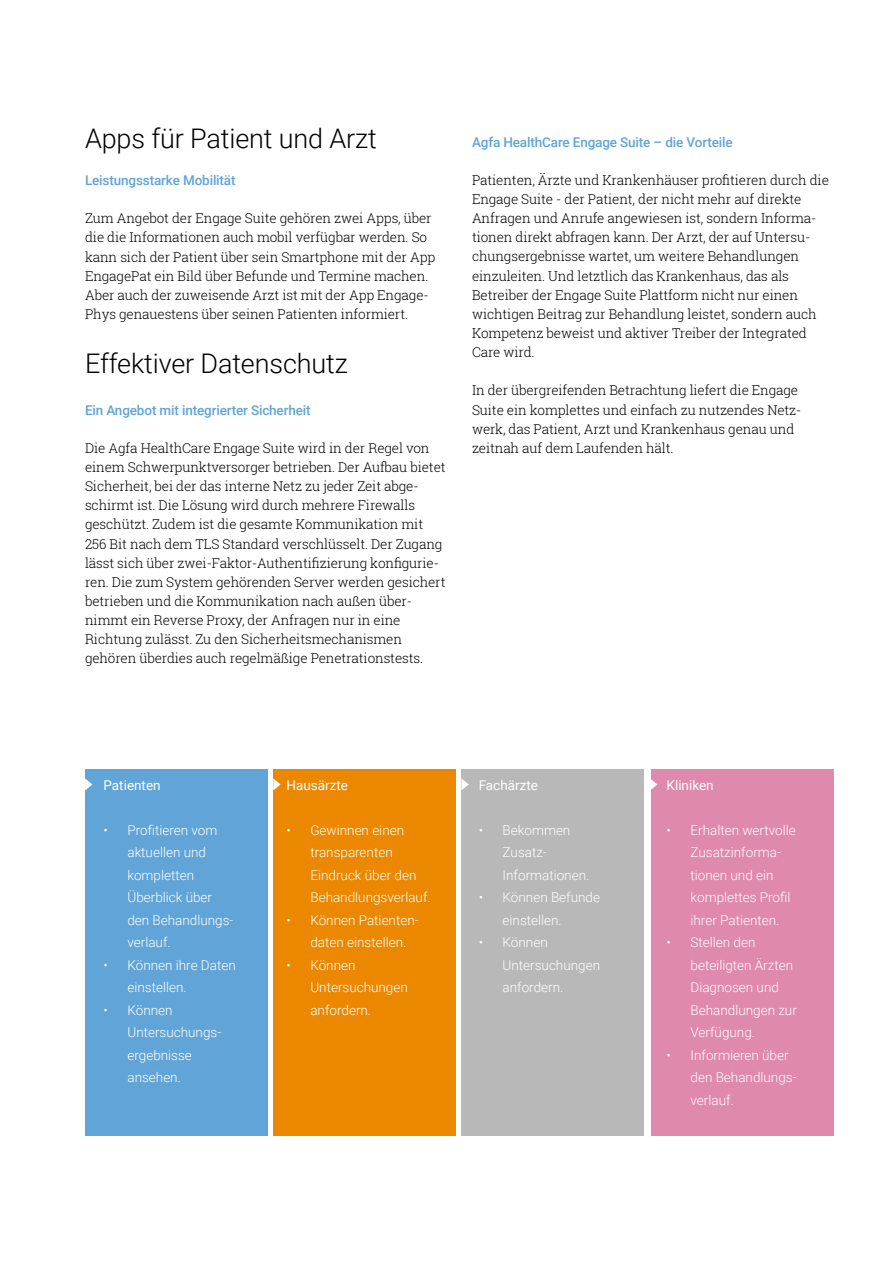
<style>
.page{position:relative;width:893px;height:1263px;background:#fff}
.page>*{position:absolute;margin:0;border:0;box-sizing:border-box;transform-origin:0 0}
.t1{font:300 27px "Roboto";letter-spacing:-.005em;color:#000}
.t2{font:300 13.5px/19.2px "Roboto Slab";letter-spacing:-.01em;color:#000}
.t3{font:300 13.5px/22.5px "Roboto";color:#fff}
.t4{font:500 13.5px "Roboto";letter-spacing:-.01em;color:#61a4d7}
.t5{font:13.5px "Roboto";color:#fff}
</style>
<div class="page">
<div style="left:273px;top:769px;width:183px;height:366px;background:#eb8800"></div>
<div style="left:461px;top:769px;width:183px;height:366px;background:#b9b8b8"></div>
<div style="left:651px;top:769px;width:182px;height:366px;background:#df89ac"></div>
<div style="left:85px;top:769px;width:183px;height:366px;background:#61a4d7"></div>
<svg style="left:85px;top:778px;width:7px;height:12px"></svg>
<svg style="left:273px;top:778px;width:8px;height:12px"></svg>
<svg style="left:461px;top:778px;width:8px;height:12px"></svg>
<svg style="left:651px;top:779px;width:6px;height:11px"></svg>
<h1 class="t1" style="left:85px;top:119px;width:293px">Apps für Patient und Arzt</h1>
<p class="t4" style="left:85px;top:171px;width:152px">Leistungsstarke Mobilität</p>
<p class="t2" style="left:85px;top:208px;width:352px">Zum Angebot der Engage Suite gehören zwei Apps, über die die Informationen auch mobil verfügbar werden. So kann sich der Patient über sein Smartphone mit der App EngagePat ein Bild über Befunde und Termine machen.<br>Aber auch der zuweisende Arzt ist mit der App Engage-Phys genauestens über seinen Patienten informiert.</p>
<h1 class="t1" style="left:85px;top:345px;width:264px">Effektiver Datenschutz</h1>
<p class="t4" style="left:85px;top:400px;width:227px">Ein Angebot mit integrierter Sicherheit</p>
<p class="t2" style="left:85px;top:438px;width:362px">Die Agfa HealthCare Engage Suite wird in der Regel von einem Schwerpunktversorger betrieben. Der Aufbau bietet Sicherheit, bei der das interne Netz zu jeder Zeit abge&shy;schirmt ist. Die Lösung wird durch mehrere Firewalls geschützt. Zudem ist die gesamte Kommunikation mit 256 Bit nach dem TLS Standard verschlüsselt. Der Zugang lässt sich über zwei-Faktor-Authentifizierung konfigurie&shy;ren. Die zum System gehörenden Server werden gesichert betrieben und die Kommunikation nach außen über&shy;nimmt ein Reverse Proxy, der Anfragen nur in eine Richtung zulässt. Zu den Sicherheitsmechanismen gehören überdies auch regelmäßige Penetrationstests.</p>
<p class="t4" style="left:472px;top:132px;width:262px">Agfa HealthCare Engage Suite – die Vorteile</p>
<p class="t2" style="left:472px;top:170px;width:358px">Patienten, Ärzte und Krankenhäuser profitieren durch die Engage Suite - der Patient, der nicht mehr auf direkte Anfragen und Anrufe angewiesen ist, sondern Informa&shy;tionen direkt abfragen kann. Der Arzt, der auf Untersu&shy;chungsergebnisse wartet, um weitere Behandlungen einzuleiten. Und letztlich das Krankenhaus, das als Betreiber der Engage Suite Plattform nicht nur einen wichtigen Beitrag zur Behandlung leistet, sondern auch Kompetenz beweist und aktiver Treiber der Integrated Care wird.</p>
<p class="t2" style="left:472px;top:381px;width:331px">In der übergreifenden Betrachtung liefert die Engage Suite ein komplettes und einfach zu nutzendes Netz&shy;werk, das Patient, Arzt und Krankenhaus genau und zeitnah auf dem Laufenden hält.</p>
<p class="t5" style="left:104px;top:775px;width:59px">Patienten</p>
<p class="t3" style="left:127px;top:818px;width:108px;text-indent:-24px">• Profitieren vom aktuellen und kompletten<br>Überblick über den Behandlungs&shy;verlauf.</p>
<p class="t3" style="left:127px;top:953px;width:110px;text-indent:-24px">• Können ihre Daten einstellen.</p>
<p class="t3" style="left:127px;top:998px;width:95px;text-indent:-24px">• Können<br>Untersuchungs&shy;ergebnisse ansehen.</p>
<p class="t5" style="left:286px;top:775px;width:63px">Hausärzte</p>
<p class="t3" style="left:310px;top:818px;width:122px;text-indent:-24px">• Gewinnen einen transparenten<br>Eindruck über den<br>Behandlungsverlauf.</p>
<p class="t3" style="left:310px;top:908px;width:110px;text-indent:-24px">• Können Patienten&shy;daten einstellen.</p>
<p class="t3" style="left:310px;top:953px;width:99px;text-indent:-24px">• Können<br>Untersuchungen anfordern.</p>
<p class="t5" style="left:479px;top:775px;width:61px">Fachärzte</p>
<p class="t3" style="left:503px;top:818px;width:88px;text-indent:-24px">• Bekommen<br>Zusatz-<br>Informationen.</p>
<p class="t3" style="left:503px;top:886px;width:99px;text-indent:-24px">• Können Befunde einstellen.</p>
<p class="t3" style="left:503px;top:931px;width:99px;text-indent:-24px">• Können<br>Untersuchungen anfordern.</p>
<p class="t5" style="left:667px;top:775px;width:49px">Kliniken</p>
<p class="t3" style="left:690px;top:818px;width:107px;text-indent:-24px">• Erhalten wertvolle<br>Zusatzinforma&shy;tionen und ein komplettes Profil ihrer Patienten.</p>
<p class="t3" style="left:690px;top:931px;width:108px;text-indent:-24px">• Stellen den beteiligten Ärzten<br>Diagnosen und<br>Behandlungen zur<br>Verfügung.</p>
<p class="t3" style="left:690px;top:1043px;width:108px;text-indent:-24px">• Informieren über den Behandlungs&shy;verlauf.</p>
</div>
